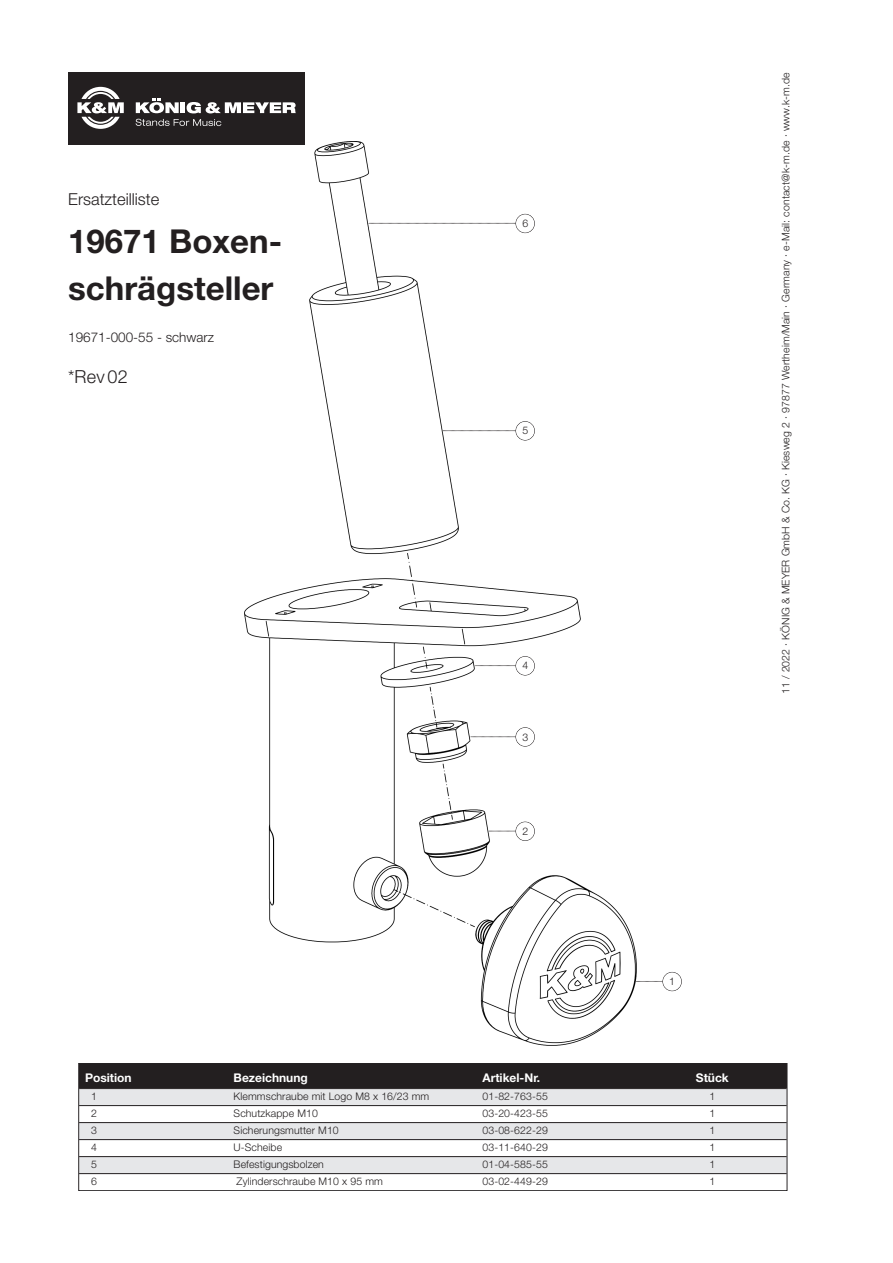
<style>
.page{position:relative;width:893px;height:1263px;background:#fff}
.page>*{position:absolute;margin:0;border:0;box-sizing:border-box;transform-origin:0 0}
.t1{font:700 33px/47.1px "Helvetica Neue";color:#231f20}
.t2{font:300 18px "Helvetica Neue";color:#231f20}
.t3{font:300 16.5px "Helvetica Neue";color:#231f20}
.t4{font:300 13.5px "Helvetica Neue";color:#231f20}
.t5{font:700 12px "Helvetica Neue";color:#fff}
.t6{font:300 10.5px "Helvetica Neue";letter-spacing:.01em;color:#231f20}
</style>
<div class="page">
<img style="left:245px;top:142px;width:391px;height:904px">
<div style="left:79px;top:1063px;width:148px;height:26px;background:#231f20"></div>
<div style="left:227px;top:1063px;width:249px;height:26px;background:#231f20"></div>
<div style="left:476px;top:1063px;width:162px;height:26px;background:#231f20"></div>
<div style="left:638px;top:1063px;width:149px;height:26px;background:#231f20"></div>
<div style="left:79px;top:1089px;width:148px;height:17px;background:#e6e7e9"></div>
<div style="left:227px;top:1089px;width:249px;height:17px;background:#e6e7e9"></div>
<div style="left:476px;top:1089px;width:162px;height:17px;background:#e6e7e9"></div>
<div style="left:638px;top:1089px;width:149px;height:17px;background:#e6e7e9"></div>
<div style="left:79px;top:1123px;width:148px;height:17px;background:#e6e7e9"></div>
<div style="left:227px;top:1123px;width:249px;height:17px;background:#e6e7e9"></div>
<div style="left:476px;top:1123px;width:162px;height:17px;background:#e6e7e9"></div>
<div style="left:638px;top:1123px;width:149px;height:17px;background:#e6e7e9"></div>
<div style="left:79px;top:1157px;width:148px;height:17px;background:#e6e7e9"></div>
<div style="left:227px;top:1157px;width:249px;height:17px;background:#e6e7e9"></div>
<div style="left:476px;top:1157px;width:162px;height:17px;background:#e6e7e9"></div>
<div style="left:638px;top:1157px;width:149px;height:17px;background:#e6e7e9"></div>
<div style="left:79px;top:1063px;width:708px;height:128px;border:1px solid #282526"></div>
<hr style="left:79px;top:1088px;width:707px;height:1px;background:#231f20">
<hr style="left:79px;top:1105px;width:707px;height:1px;background:#231f20">
<hr style="left:79px;top:1122px;width:707px;height:1px;background:#231f20">
<hr style="left:79px;top:1139px;width:707px;height:1px;background:#231f20">
<hr style="left:79px;top:1156px;width:707px;height:1px;background:#231f20">
<hr style="left:79px;top:1173px;width:707px;height:1px;background:#231f20">
<div style="left:68px;top:72px;width:236px;height:73px;background:#231f20"></div>
<svg style="left:136px;top:119px;width:85px;height:7px"></svg>
<hr style="left:181px;top:102px;width:4px;height:11px;background:#fff">
<svg style="left:186px;top:102px;width:110px;height:11px"></svg>
<svg style="left:136px;top:99px;width:43px;height:14px"></svg>
<svg style="left:77px;top:87px;width:47px;height:42px"></svg>
<svg style="left:635px;top:981px;width:27px;height:1px"></svg>
<div style="left:662px;top:972px;width:19px;height:19px;border:1px solid #231f20;border-radius:50%"></div>
<svg style="left:488px;top:831px;width:27px;height:1px"></svg>
<div style="left:515px;top:822px;width:19px;height:19px;background:#fff;border-radius:50%"></div>
<div style="left:515px;top:822px;width:20px;height:19px;border:1px solid #231f20;border-radius:50%"></div>
<svg style="left:469px;top:737px;width:46px;height:1px"></svg>
<div style="left:515px;top:728px;width:19px;height:19px;background:#fff;border-radius:50%"></div>
<div style="left:515px;top:727px;width:20px;height:20px;border:1px solid #231f20;border-radius:50%"></div>
<svg style="left:474px;top:665px;width:41px;height:1px"></svg>
<div style="left:515px;top:656px;width:19px;height:19px;background:#fff;border-radius:50%"></div>
<div style="left:515px;top:656px;width:20px;height:20px;border:1px solid #231f20;border-radius:50%"></div>
<svg style="left:442px;top:430px;width:73px;height:2px"></svg>
<div style="left:515px;top:421px;width:19px;height:19px;background:#fff;border-radius:50%"></div>
<div style="left:515px;top:421px;width:20px;height:20px;border:1px solid #231f20;border-radius:50%"></div>
<svg style="left:368px;top:223px;width:147px;height:1px"></svg>
<div style="left:515px;top:214px;width:19px;height:19px;background:#fff;border-radius:50%"></div>
<div style="left:515px;top:214px;width:20px;height:19px;border:1px solid #231f20;border-radius:50%"></div>
<h3 class="t3" style="left:68px;top:194px;width:92px">Ersatzteilliste</h3>
<h1 class="t1" style="left:68px;top:218px;width:215px">19671 Boxen&shy;schrägsteller</h1>
<p class="t4" style="left:68px;top:332px;width:147px">19671-000-55 - schwarz</p>
<h2 class="t2" style="left:68px;top:370px;width:61px">*Rev 02</h2>
<p class="t6" style="left:522px;top:220px;width:7px">6</p>
<p class="t6" style="left:522px;top:427px;width:7px">5</p>
<p class="t6" style="left:522px;top:662px;width:7px">4</p>
<p class="t6" style="left:522px;top:733px;width:7px">3</p>
<p class="t6" style="left:522px;top:827px;width:7px">2</p>
<p class="t6" style="left:782px;top:694px;width:623px;rotate:-90deg">11 / 2022 · KÖNIG &amp; MEYER GmbH &amp; Co. KG · Kiesweg 2 · 97877 Wertheim/Main · Germany · e-Mail: contact@k-m.de · www.k-m.de</p>
<p class="t6" style="left:669px;top:978px;width:7px">1</p>
<p class="t5" style="left:85px;top:1071px;width:48px">Position</p>
<p class="t5" style="left:233px;top:1071px;width:76px">Bezeichnung</p>
<p class="t5" style="left:482px;top:1071px;width:59px">Artikel-Nr.</p>
<p class="t5" style="left:696px;top:1071px;width:34px">Stück</p>
<p class="t6" style="left:91px;top:1092px;width:7px">1</p>
<p class="t6" style="left:233px;top:1092px;width:197px">Klemmschraube mit Logo M8 x 16/23 mm</p>
<p class="t6" style="left:482px;top:1092px;width:67px">01-82-763-55</p>
<p class="t6" style="left:709px;top:1092px;width:7px">1</p>
<p class="t6" style="left:91px;top:1109px;width:7px">2</p>
<p class="t6" style="left:233px;top:1109px;width:86px">Schutzkappe M10</p>
<p class="t6" style="left:482px;top:1109px;width:67px">03-20-423-55</p>
<p class="t6" style="left:709px;top:1109px;width:7px">1</p>
<p class="t6" style="left:91px;top:1126px;width:7px">3</p>
<p class="t6" style="left:233px;top:1126px;width:107px">Sicherungsmutter M10</p>
<p class="t6" style="left:482px;top:1126px;width:67px">03-08-622-29</p>
<p class="t6" style="left:709px;top:1126px;width:7px">1</p>
<p class="t6" style="left:91px;top:1143px;width:7px">4</p>
<p class="t6" style="left:233px;top:1143px;width:50px">U-Scheibe</p>
<p class="t6" style="left:482px;top:1143px;width:67px">03-11-640-29</p>
<p class="t6" style="left:709px;top:1143px;width:7px">1</p>
<p class="t6" style="left:91px;top:1160px;width:7px">5</p>
<p class="t6" style="left:233px;top:1160px;width:92px">Befestigungsbolzen</p>
<p class="t6" style="left:482px;top:1160px;width:67px">01-04-585-55</p>
<p class="t6" style="left:709px;top:1160px;width:7px">1</p>
<p class="t6" style="left:91px;top:1177px;width:7px">6</p>
<p class="t6" style="left:237px;top:1177px;width:148px">Zylinderschraube M10 x 95 mm</p>
<p class="t6" style="left:482px;top:1177px;width:67px">03-02-449-29</p>
<p class="t6" style="left:709px;top:1177px;width:7px">1</p>
</div>
